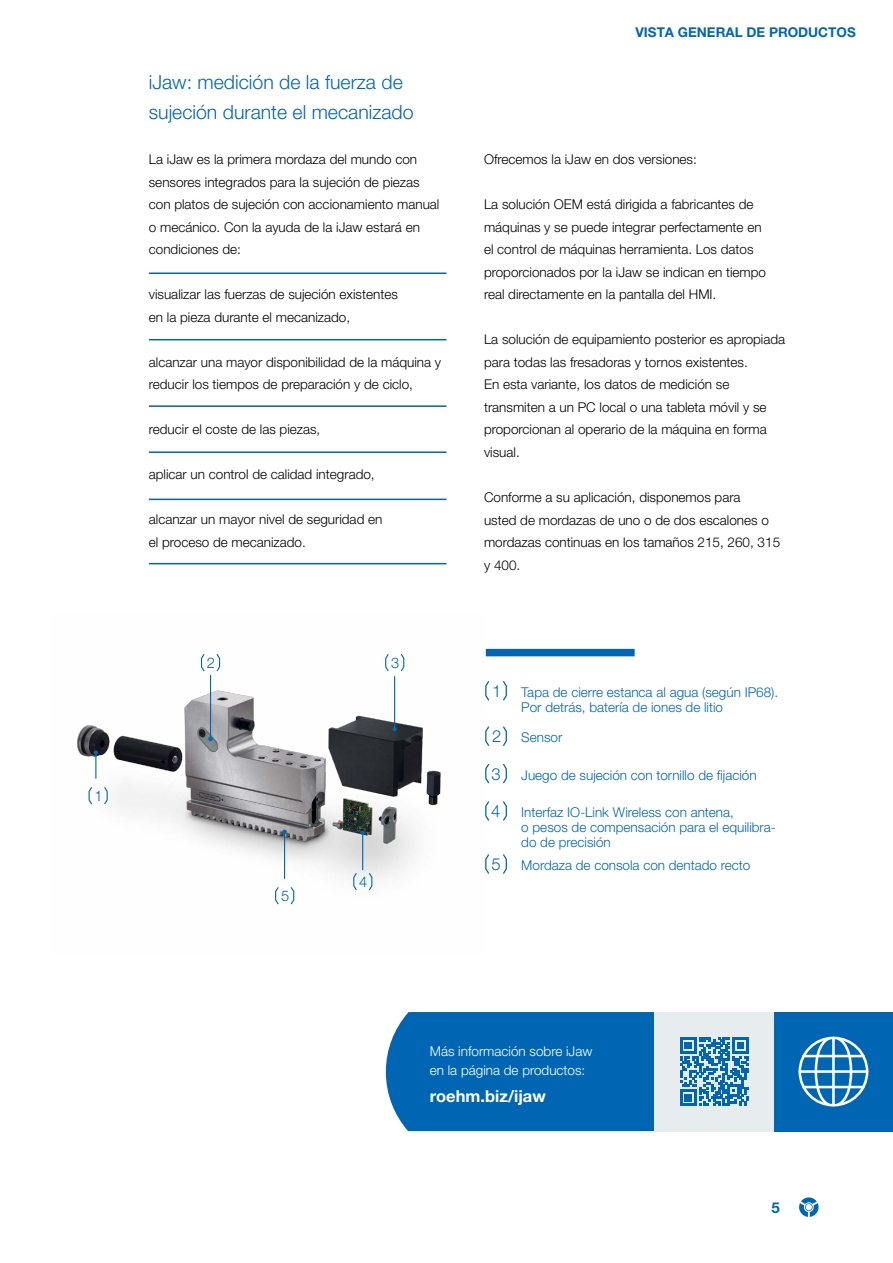
<style>
.page{position:relative;width:893px;height:1263px;background:#fff}
.page>*{position:absolute;margin:0;border:0;box-sizing:border-box;transform-origin:0 0}
.t1{font:300 19.5px/30px "Helvetica Neue LT Pro";color:#0066b3}
.t2{font:300 16.65px "Helvetica Neue LT Pro";color:#0066b3}
.t3{font:700 16.5px "Helvetica Neue LT Pro";color:#fff}
.t4{font:700 15px "Helvetica Neue LT Pro";color:#0066b3}
.t5{font:300 14.7px "Helvetica Neue LT Pro";color:#0066b3}
.t6{font:300 13.5px/22.5px "Helvetica Neue LT Pro";color:#000}
.t7{font:300 13.5px/15px "Helvetica Neue LT Pro";color:#0066b3}
.t8{font:300 13.5px/19.5px "Helvetica Neue LT Pro";color:#fff}
.t9{font:700 13.5px "Helvetica Neue LT Pro";color:#0066b3}
</style>
<div class="page">
<svg style="left:799px;top:1197px;width:20px;height:20px"></svg>
<img style="left:77px;top:675px;width:364px;height:204px">
<svg style="left:385px;top:654px;width:4px;height:18px"></svg>
<svg style="left:400px;top:654px;width:5px;height:18px"></svg>
<svg style="left:353px;top:872px;width:5px;height:19px"></svg>
<svg style="left:368px;top:872px;width:5px;height:19px"></svg>
<svg style="left:275px;top:887px;width:4px;height:18px"></svg>
<svg style="left:290px;top:887px;width:5px;height:18px"></svg>
<svg style="left:200px;top:654px;width:5px;height:18px"></svg>
<svg style="left:216px;top:654px;width:5px;height:18px"></svg>
<svg style="left:88px;top:786px;width:5px;height:20px"></svg>
<svg style="left:103px;top:786px;width:5px;height:20px"></svg>
<svg style="left:94px;top:750px;width:4px;height:29px"></svg>
<hr style="left:362px;top:833px;width:1px;height:37px;background:#0066b3">
<svg style="left:360px;top:830px;width:5px;height:5px"></svg>
<hr style="left:284px;top:832px;width:1px;height:47px;background:#0066b3">
<svg style="left:282px;top:830px;width:5px;height:4px"></svg>
<hr style="left:210px;top:675px;width:1px;height:64px;background:#0066b3">
<svg style="left:208px;top:737px;width:5px;height:4px"></svg>
<hr style="left:394px;top:676px;width:1px;height:53px;background:#0066b3">
<svg style="left:392px;top:727px;width:5px;height:4px"></svg>
<svg style="left:485px;top:763px;width:5px;height:21px"></svg>
<svg style="left:503px;top:763px;width:4px;height:21px"></svg>
<svg style="left:485px;top:801px;width:5px;height:20px"></svg>
<svg style="left:503px;top:801px;width:4px;height:20px"></svg>
<svg style="left:485px;top:854px;width:5px;height:20px"></svg>
<svg style="left:503px;top:854px;width:4px;height:20px"></svg>
<svg style="left:485px;top:726px;width:5px;height:20px"></svg>
<svg style="left:503px;top:726px;width:4px;height:20px"></svg>
<svg style="left:485px;top:681px;width:5px;height:20px"></svg>
<svg style="left:503px;top:681px;width:4px;height:20px"></svg>
<div style="left:486px;top:649px;width:149px;height:7px;background:#0066b3"></div>
<hr style="left:149px;top:272px;width:297px;height:2px;background:#0066b3">
<hr style="left:149px;top:339px;width:297px;height:1px;background:#0066b3">
<hr style="left:149px;top:405px;width:297px;height:2px;background:#0066b3">
<hr style="left:149px;top:451px;width:297px;height:2px;background:#0066b3">
<hr style="left:149px;top:499px;width:297px;height:1px;background:#0066b3">
<hr style="left:149px;top:563px;width:297px;height:1px;background:#0066b3">
<div style="left:386px;top:1012px;width:269px;height:119px;background:#0066b3"></div>
<div style="left:774px;top:1012px;width:119px;height:119px;background:#0066b3"></div>
<div style="left:798px;top:1037px;width:70px;height:69px;border:3px solid #fff;border-radius:50%"></div>
<hr style="left:800px;top:1070px;width:67px;height:3px;background:#fff">
<hr style="left:804px;top:1055px;width:59px;height:2px;background:#fff">
<hr style="left:804px;top:1086px;width:59px;height:2px;background:#fff">
<svg style="left:813px;top:1036px;width:40px;height:71px"></svg>
<div style="left:655px;top:1012px;width:119px;height:119px;background:#e7ecef"></div>
<svg style="left:680px;top:1037px;width:69px;height:69px"></svg>
<p class="t5" style="left:95px;top:787px;width:10px">1</p>
<h1 class="t1" style="left:149px;top:67px;width:266px">iJaw: medición de la fuerza de sujeción durante el mecanizado</h1>
<p class="t6" style="left:149px;top:148px;width:292px">La iJaw es la primera mordaza del mundo con sensores integrados para la sujeción de piezas con platos de sujeción con accionamiento manual o mecánico. Con la ayuda de la iJaw estará en condiciones de:</p>
<p class="t6" style="left:149px;top:283px;width:251px">visualizar las fuerzas de sujeción existentes en la pieza durante el mecanizado,</p>
<p class="t6" style="left:149px;top:351px;width:294px">alcanzar una mayor disponibilidad de la máquina y reducir los tiempos de preparación y de ciclo,</p>
<p class="t6" style="left:149px;top:418px;width:173px">reducir el coste de las piezas,</p>
<p class="t6" style="left:149px;top:463px;width:227px">aplicar un control de calidad integrado,</p>
<p class="t6" style="left:149px;top:508px;width:235px">alcanzar un mayor nivel de seguridad en el proceso de mecanizado.</p>
<p class="t5" style="left:207px;top:654px;width:10px">2</p>
<p class="t5" style="left:391px;top:654px;width:10px">3</p>
<p class="t5" style="left:281px;top:887px;width:10px">5</p>
<p class="t5" style="left:359px;top:873px;width:10px">4</p>
<p class="t9" style="left:635px;top:24px;width:222px">VISTA GENERAL DE PRODUCTOS</p>
<p class="t6" style="left:484px;top:148px;width:214px">Ofrecemos la iJaw en dos versiones:</p>
<p class="t6" style="left:484px;top:193px;width:284px">La solución OEM está dirigida a fabricantes de máquinas y se puede integrar perfectamente en el control de máquinas herramienta. Los datos proporcionados por la iJaw se indican en tiempo real directamente en la pantalla del HMI.</p>
<p class="t6" style="left:484px;top:328px;width:303px">La solución de equipamiento posterior es apropiada para todas las fresadoras y tornos existentes.<br>En esta variante, los datos de medición se transmiten a un PC local o una tableta móvil y se proporcionan al operario de la máquina en forma visual.</p>
<p class="t6" style="left:484px;top:486px;width:298px">Conforme a su aplicación, disponemos para<br>usted de mordazas de uno o de dos escalones o mordazas continuas en los tamaños 215, 260, 315 y 400.</p>
<p class="t2" style="left:492px;top:681px;width:11px">1</p>
<p class="t2" style="left:492px;top:726px;width:11px">2</p>
<p class="t2" style="left:491px;top:764px;width:11px">3</p>
<p class="t2" style="left:491px;top:801px;width:11px">4</p>
<p class="t2" style="left:491px;top:854px;width:11px">5</p>
<p class="t7" style="left:521px;top:684px;width:258px">Tapa de cierre estanca al agua (según IP68).<br>Por detrás, batería de iones de litio</p>
<p class="t7" style="left:521px;top:729px;width:43px">Sensor</p>
<p class="t7" style="left:521px;top:767px;width:237px">Juego de sujeción con tornillo de fijación</p>
<p class="t7" style="left:521px;top:804px;width:256px">Interfaz IO-Link Wireless con antena,<br>o pesos de compensación para el equilibra&shy;do de precisión</p>
<p class="t7" style="left:521px;top:857px;width:231px">Mordaza de consola con dentado recto</p>
<p class="t8" style="left:430px;top:1041px;width:164px">Más información sobre iJaw en la página de productos:</p>
<p class="t3" style="left:430px;top:1086px;width:118px">roehm.biz/ijaw</p>
<p class="t4" style="left:771px;top:1198px;width:10px">5</p>
</div>
